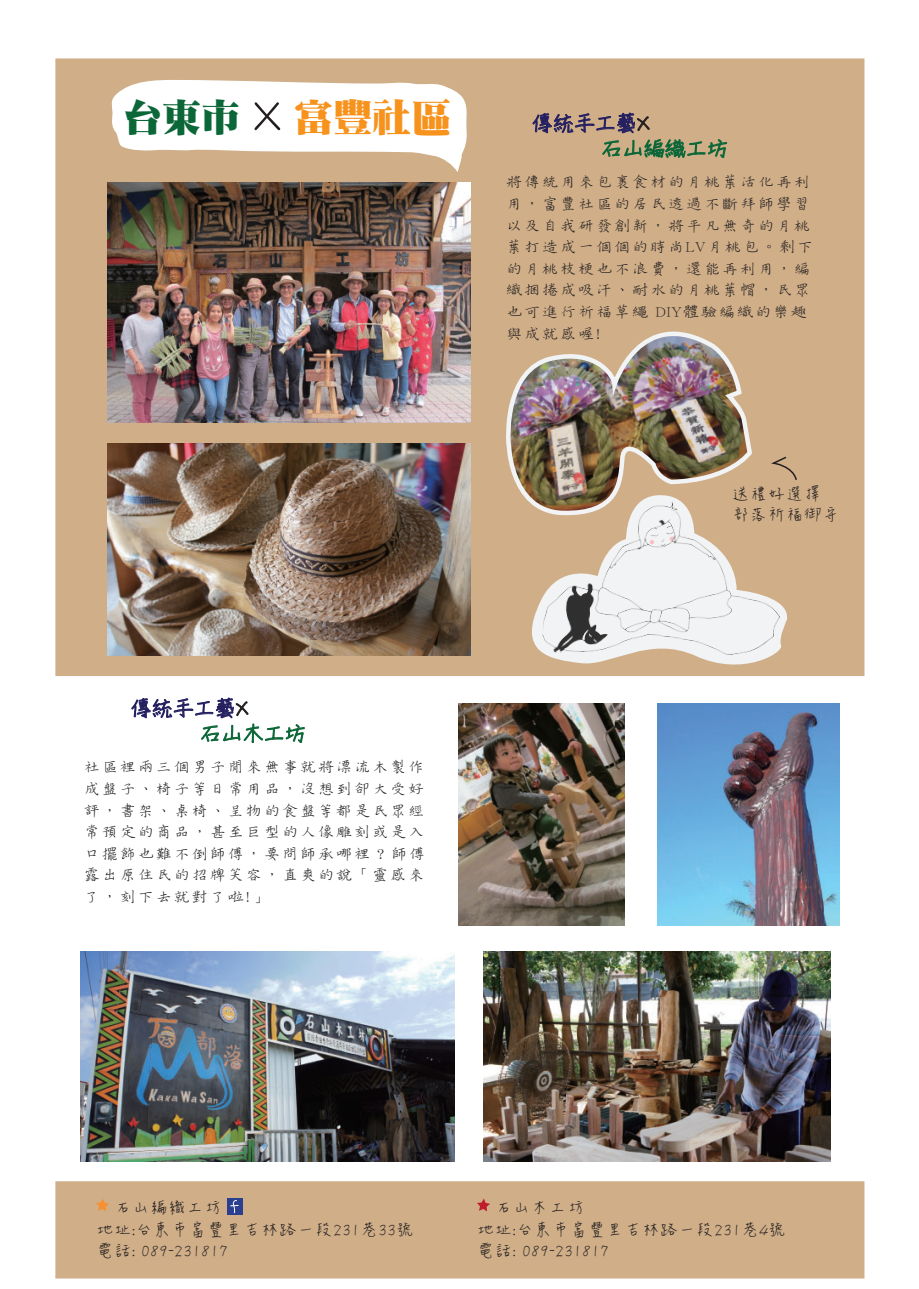
<style>
.page{position:relative;width:919px;height:1289px;background:#fff}
.page>*{position:absolute;margin:0;border:0;box-sizing:border-box;transform-origin:0 0}
.t1{font:39px "DF Ming W14 WINP BF";color:#f7931d}
.t2{font:21px/25.2px "DF Chu W4 WINP BF";color:#0c6738}
.t3{font:21px/25.2px "DF Chu W4 WINP BF";color:#252161}
.t4{font:18px/21.6px "DF Gang Bi W2 WINP BF";color:#231f20}
.t5{font:18px/21.6px "DF Hsiu W3 WINP BF";color:#231f20}
.s1{color:#0c6738}
.s2{font-family:"DF Tsai W3 WINP BF";font-size:54px;color:#231f20}
.s3{color:#252161}
.s4{color:#231f20}
</style>
<div class="page">
<div style="left:55px;top:58px;width:809px;height:618px;background:#cfae88;border:4px solid #c39a6b"></div>
<div style="left:55px;top:1181px;width:809px;height:97px;background:#cfae88;border:4px solid #c39a6b"></div>
<svg style="left:111px;top:80px;width:356px;height:92px"></svg>
<svg style="left:514px;top:600px;width:276px;height:76px"></svg>
<img style="left:541px;top:516px;width:244px;height:146px">
<svg style="left:533px;top:112px;width:194px;height:46px"></svg>
<img style="left:108px;top:443px;width:362px;height:212px">
<img style="left:506px;top:331px;width:246px;height:185px">
<svg style="left:772px;top:456px;width:25px;height:24px"></svg>
<img style="left:108px;top:183px;width:362px;height:239px">
<svg style="left:96px;top:1199px;width:13px;height:12px"></svg>
<div style="left:227px;top:1198px;width:15px;height:17px;background:#2a3f8f"></div>
<svg style="left:230px;top:1200px;width:9px;height:12px"></svg>
<svg style="left:477px;top:1198px;width:13px;height:13px"></svg>
<svg style="left:132px;top:697px;width:173px;height:47px"></svg>
<img style="left:483px;top:951px;width:347px;height:210px">
<img style="left:458px;top:703px;width:166px;height:222px">
<img style="left:80px;top:951px;width:374px;height:210px">
<img style="left:657px;top:703px;width:182px;height:222px">
<h1 class="t1" style="left:123px;top:98px;width:329px"><span class="s1">台東市</span> <span class="s2">X</span> 富豐社區</h1>
<p class="t2" style="left:602px;top:110px;width:127px;text-indent:-70px"><span class="s3">傳統手工藝</span><span class="s4">X<br></span>石山編織工坊</p>
<p class="t4" style="left:505px;top:171px;width:310px">將傳統用來包裹食材的月桃葉活化再利用，富豐社區的居民透過不斷拜師學習以及自我研發創新，將平凡無奇的月桃葉打造成一個個的時尚LV月桃包。剩下的月桃枝梗也不浪費，還能再利用，編織捆捲成吸汗、耐水的月桃葉帽，民眾也可進行祈福草繩 DIY體驗編織的樂趣與成就感喔!</p>
<p class="t5" style="left:731px;top:482px;width:110px">送禮好選擇部落祈福御守</p>
<p class="t3" style="left:201px;top:695px;width:106px;text-indent:-70px">傳統手工藝<span class="s4">X<br></span><span class="s1">石山木工坊</span></p>
<p class="t4" style="left:83px;top:756px;width:345px;text-align:justify">社區裡兩三個男子閒來無事就將漂流木製作成盤子、椅子等日常用品，沒想到卻大受好評，書架、桌椅、呈物的食盤等都是民眾經常預定的商品，甚至巨型的人像雕刻或是入口擺飾也難不倒師傅，要問師承哪裡 ? 師傅露出原住民的招牌笑容，直爽的說「靈感來了，刻下去就對了啦!」</p>
<p class="t5" style="left:96px;top:1196px;width:320px;text-indent:18px">石山編織工坊<br>地址:台東市富豐里吉林路一段231巷33號電話: 089-231817</p>
<p class="t5" style="left:477px;top:1196px;width:311px;text-indent:18px">石山木工坊<br>地址:台東市富豐里吉林路一段231巷4號電話: 089-231817</p>
</div>
